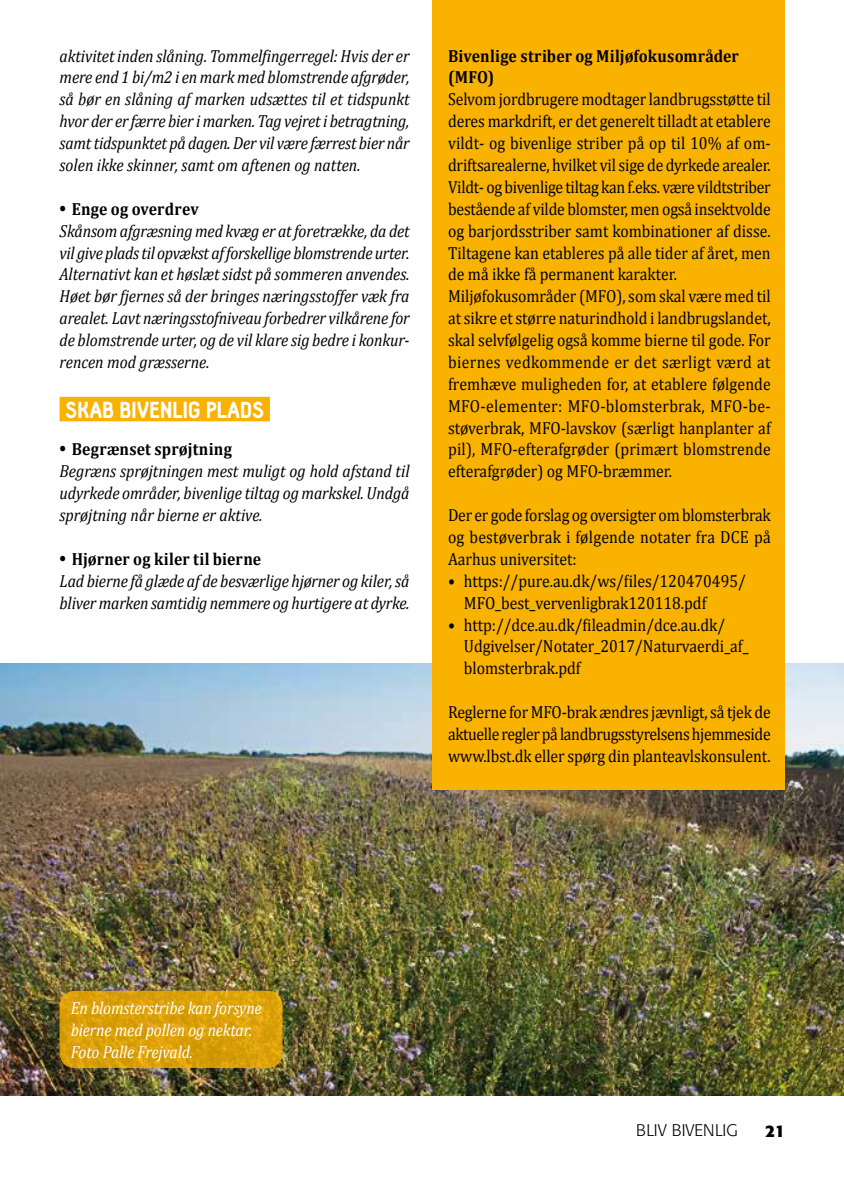
<style>
.page{position:relative;width:844px;height:1191px;background:#fff}
.page>*{position:absolute;margin:0;border:0;box-sizing:border-box;transform-origin:0 0}
.t1{font:900 22.75px "Hallosans";color:#fff}
.t2{font:17.5px/21.9px "Cambria";color:#000;scale:.9 1}
.t3{font:italic 17.5px/21.9px "Cambria";letter-spacing:-.005em;color:#000;scale:.9 1}
.t4{font:italic 17.5px/21.9px "Cambria";letter-spacing:-.01em;color:#fff;scale:.9 1}
.t5{font:700 17.5px/21.9px "Cambria";letter-spacing:.01em;color:#000;scale:.9 1}
.t6{font:300 16.62px "Formata";color:#000}
.t7{font:700 16.62px "Formata";color:#000}
.s1{font-family:"Soho Std";font-weight:500;font-style:normal;font-stretch:condensed}
.s2{font-weight:700;font-style:normal}
</style>
<div class="page">
<div style="left:60px;top:397px;width:210px;height:24px;background:#f9b200"></div>
<img style="left:0;top:663px;width:843px;height:432px">
<svg style="left:60px;top:990px;width:222px;height:78px;background:#da9f0a"></svg>
<div style="left:432px;top:0;width:352px;height:789px;background:#f9b200"></div>
<p class="t3" style="left:60px;top:44px;width:390px;text-align:justify">aktivitet inden slåning. Tommelfingerregel: Hvis der er mere end 1 bi/m2 i en mark med blomstrende afgrøder, så bør en slåning af marken udsættes til et tidspunkt hvor der er færre bier i marken. Tag vejret i betragtning, samt tidspunktet på dagen. Der vil være færrest bier når solen ikke skinner, samt om aftenen og natten.</p>
<p class="t3" style="left:60px;top:197px;width:390px"><span class="s1">•</span> <span class="s2">Enge og overdrev<br></span>Skånsom afgræsning med kvæg er at foretrække, da det vil give plads til opvækst af forskellige blomstrende urter.<br>Alternativt kan et høslæt sidst på sommeren anvendes.<br>Høet bør fjernes så der bringes næringsstoffer væk fra arealet. Lavt næringsstofniveau forbedrer vilkårene for de blomstrende urter, og de vil klare sig bedre i konkur&shy;rencen mod græsserne.</p>
<h1 class="t1" style="left:65px;top:397px;width:13px">SKAB</h1>
<h1 class="t1" style="left:120px;top:397px;width:41px">BIVENLIG</h1>
<h1 class="t1" style="left:206px;top:397px;width:13px">PLADS</h1>
<p class="t3" style="left:60px;top:438px;width:390px"><span class="s1">•</span> <span class="s2">Begrænset sprøjtning<br></span>Begræns sprøjtningen mest muligt og hold afstand til udyrkede områder, bivenlige tiltag og markskel. Undgå sprøjtning når bierne er aktive.</p>
<p class="t3" style="left:60px;top:547px;width:390px"><span class="s1">•</span> <span class="s2">Hjørner og kiler til bierne<br></span>Lad bierne få glæde af de besværlige hjørner og kiler, så bliver marken samtidig nemmere og hurtigere at dyrke.</p>
<p class="t5" style="left:448px;top:44px;width:324px">Bivenlige striber og Miljøfokusområder (MFO)</p>
<p class="t2" style="left:448px;top:88px;width:360px">Selvom jordbrugere modtager landbrugsstøtte til deres markdrift, er det generelt tilladt at etablere vildt- og bivenlige striber på op til 10% af om&shy;driftsarealerne, hvilket vil sige de dyrkede arealer.<br>Vildt- og bivenlige tiltag kan f.eks. være vildtstriber bestående af vilde blomster, men også insektvolde og barjordsstriber samt kombinationer af disse.<br>Tiltagene kan etableres på alle tider af året, men de må ikke få permanent karakter.<br>Miljøfokusområder (MFO), som skal være med til at sikre et større naturindhold i landbrugslandet, skal selvfølgelig også komme bierne til gode. For biernes vedkommende er det særligt værd at fremhæve muligheden for, at etablere følgende MFO-elementer: MFO-blomsterbrak, MFO-be&shy;støverbrak, MFO-lavskov (særligt hanplanter af pil), MFO-efterafgrøder (primært blomstrende efterafgrøder) og MFO-bræmmer.</p>
<p class="t2" style="left:448px;top:504px;width:360px;text-align:justify">Der er gode forslag og oversigter om blomsterbrak og bestøverbrak i følgende notater fra DCE på Aarhus universitet:</p>
<p class="t2" style="left:463px;top:570px;width:315px;text-indent:-16px">• https://pure.au.dk/ws/files/120470495/<br>MFO_best_vervenligbrak120118.pdf</p>
<p class="t2" style="left:463px;top:613px;width:318px;text-indent:-16px">• http://dce.au.dk/fileadmin/dce.au.dk/<br>Udgivelser/Notater_2017/Naturvaerdi_af_ blomsterbrak.pdf</p>
<p class="t2" style="left:448px;top:701px;width:360px;text-align:justify">Reglerne for MFO-brak ændres jævnligt, så tjek de aktuelle regler på landbrugsstyrelsens hjemmeside www.lbst.dk eller spørg din planteavlskonsulent.</p>
<p class="t4" style="left:71px;top:996px;width:214px">En blomsterstribe kan forsyne bierne med pollen og nektar.<br>Foto Palle Frejvald.</p>
<p class="t6" style="left:636px;top:1120px;width:103px">BLIV BIVENLIG</p>
<p class="t7" style="left:765px;top:1121px;width:21px">21</p>
</div>
